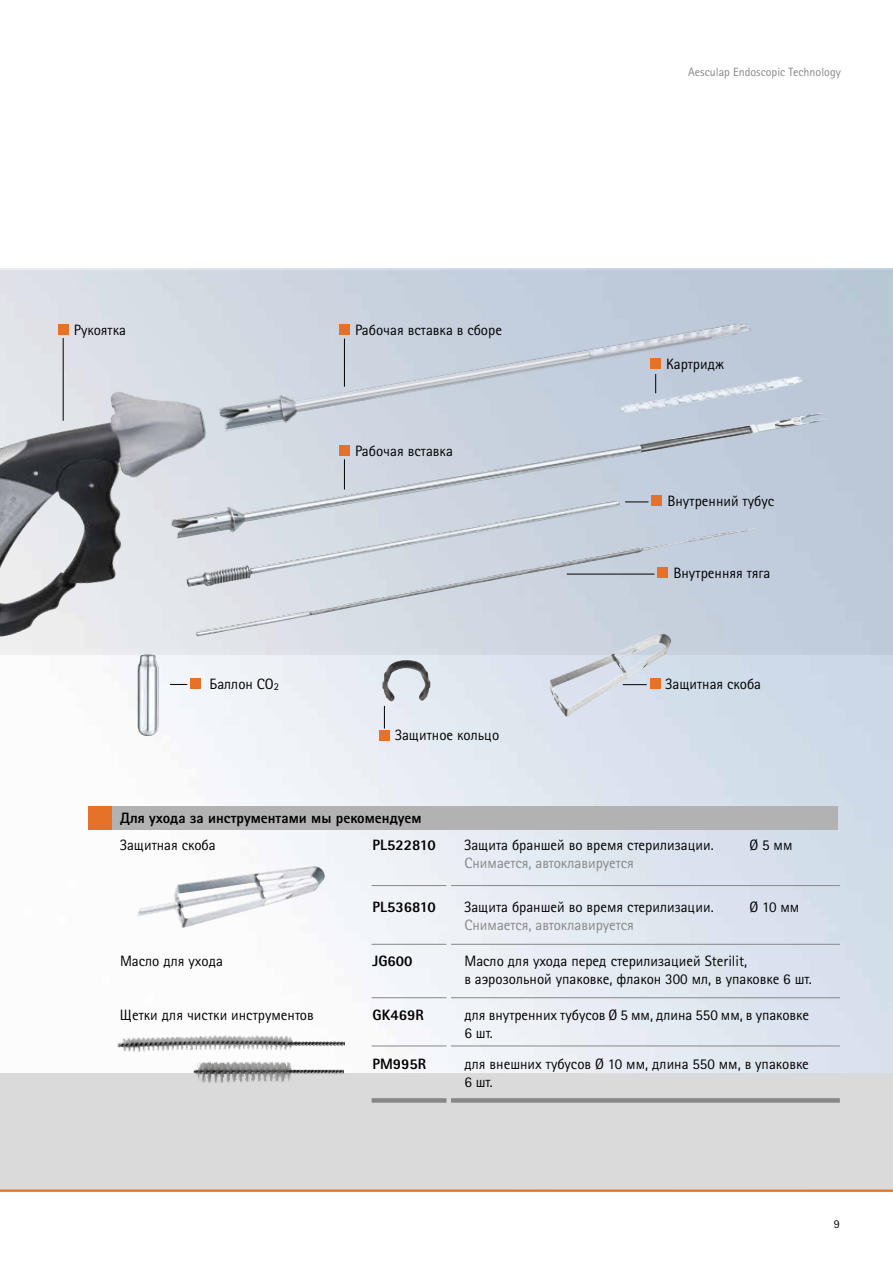
<style>
.page{position:relative;width:893px;height:1263px;background:#fff}
.page>*{position:absolute;margin:0;border:0;box-sizing:border-box;transform-origin:0 0}
.t1{font:15px/18px "Rotis Sans Serif Pro Cyr";color:#000}
.t2{font:800 15px "Rotis Sans Serif Pro Cyr";color:#000}
.t3{font:15px "Rotis Sans Serif Pro Cyr";color:#878787}
.t4{font:12px "Rotis Sans Serif Pro Cyr";color:#878787}
.t5{font:12px "Rotis Sans Serif Pro Cyr";color:#000}
</style>
<div class="page">
<img style="left:0;top:269px;width:893px;height:804px">
<div style="left:0;top:270px;width:893px;height:385px;background:linear-gradient(to right,#e2e4e9,#b9c7d7)"></div>
<div style="left:112px;top:807px;width:725px;height:23px;background:#b3b2b2"></div>
<div style="left:0;top:1073px;width:893px;height:118px;background:#dadada"></div>
<hr style="left:0;top:1189px;width:893px;height:3px;background:#e67128">
<img style="left:0;top:391px;width:207px;height:245px">
<img style="left:198px;top:302px;width:561px;height:74px">
<div style="left:379px;top:730px;width:11px;height:10px;background:#e67128"></div>
<div style="left:650px;top:359px;width:11px;height:10px;background:#e67128"></div>
<div style="left:58px;top:324px;width:10px;height:11px;background:#e67128"></div>
<img style="left:171px;top:376px;width:658px;height:211px">
<img style="left:550px;top:633px;width:121px;height:84px">
<hr style="left:344px;top:459px;width:1px;height:30px;background:#000">
<div style="left:339px;top:324px;width:11px;height:11px;background:#e67128"></div>
<hr style="left:344px;top:339px;width:1px;height:48px;background:#000">
<hr style="left:567px;top:574px;width:88px;height:1px;background:#000">
<svg style="left:625px;top:502px;width:23px;height:1px"></svg>
<hr style="left:63px;top:338px;width:1px;height:83px;background:#000">
<svg style="left:655px;top:374px;width:1px;height:19px"></svg>
<svg style="left:623px;top:684px;width:24px;height:1px"></svg>
<div style="left:88px;top:807px;width:24px;height:23px;background:#e67128"></div>
<img style="left:382px;top:660px;width:48px;height:42px">
<svg style="left:384px;top:706px;width:1px;height:22px"></svg>
<img style="left:193px;top:1062px;width:151px;height:21px">
<img style="left:117px;top:1035px;width:227px;height:17px">
<div style="left:190px;top:678px;width:10px;height:11px;background:#e67128"></div>
<img style="left:138px;top:655px;width:20px;height:81px">
<svg style="left:170px;top:684px;width:17px;height:1px"></svg>
<hr style="left:372px;top:885px;width:74px;height:1px;background:#878787">
<hr style="left:451px;top:885px;width:389px;height:1px;background:#878787">
<hr style="left:372px;top:944px;width:74px;height:1px;background:#878787">
<hr style="left:451px;top:944px;width:389px;height:1px;background:#878787">
<hr style="left:372px;top:997px;width:74px;height:1px;background:#878787">
<hr style="left:451px;top:997px;width:389px;height:1px;background:#878787">
<hr style="left:372px;top:1046px;width:74px;height:1px;background:#878787">
<hr style="left:451px;top:1046px;width:389px;height:1px;background:#878787">
<div style="left:372px;top:1098px;width:74px;height:5px;background:#878787"></div>
<div style="left:451px;top:1098px;width:389px;height:5px;background:#878787"></div>
<img style="left:137px;top:866px;width:188px;height:62px">
<p class="t1" style="left:74px;top:321px;width:54px">Рукоятка</p>
<p class="t1" style="left:355px;top:321px;width:148px">Рабочая вставка в сборе</p>
<p class="t1" style="left:355px;top:442px;width:99px">Рабочая вставка</p>
<p class="t1" style="left:209px;top:675px;width:71px">Баллон CO<sub>2</sub></p>
<p class="t1" style="left:395px;top:726px;width:106px">Защитное кольцо</p>
<p class="t4" style="left:688px;top:65px;width:154px">Aesculap Endoscopic Technology</p>
<p class="t1" style="left:666px;top:355px;width:60px">Картридж</p>
<p class="t1" style="left:667px;top:492px;width:108px">Внутренний тубус</p>
<p class="t1" style="left:673px;top:564px;width:98px">Внутренняя тяга</p>
<p class="t1" style="left:665px;top:675px;width:97px">Защитная скоба</p>
<p class="t2" style="left:120px;top:808px;width:303px">Для ухода за инструментами мы рекомендуем</p>
<p class="t1" style="left:120px;top:836px;width:97px">Защитная скоба</p>
<p class="t2" style="left:373px;top:835px;width:65px">PL522810</p>
<p class="t1" style="left:464px;top:836px;width:251px">Защита браншей во время стерилизации.</p>
<p class="t1" style="left:749px;top:836px;width:45px">Ø 5 мм</p>
<p class="t3" style="left:464px;top:854px;width:171px">Снимается, автоклавируется</p>
<p class="t2" style="left:373px;top:897px;width:65px">PL536810</p>
<p class="t1" style="left:464px;top:898px;width:251px">Защита браншей во время стерилизации.</p>
<p class="t1" style="left:749px;top:898px;width:52px">Ø 10 мм</p>
<p class="t3" style="left:464px;top:916px;width:171px">Снимается, автоклавируется</p>
<p class="t1" style="left:120px;top:952px;width:105px">Масло для ухода</p>
<p class="t2" style="left:373px;top:951px;width:42px">JG600</p>
<p class="t1" style="left:464px;top:952px;width:349px">Масло для ухода перед стерилизацией Sterilit,<br>в аэрозольной упаковке, флакон 300 мл, в упаковке 6 шт.</p>
<p class="t1" style="left:120px;top:1006px;width:195px">Щетки для чистки инструментов</p>
<p class="t2" style="left:373px;top:1005px;width:53px">GK469R</p>
<p class="t1" style="left:464px;top:1006px;width:346px">для внутренних тубусов Ø 5 мм, длина 550 мм, в упаковке<br>6 шт.</p>
<p class="t2" style="left:373px;top:1054px;width:55px">PM995R</p>
<p class="t1" style="left:464px;top:1055px;width:346px">для внешних тубусов Ø 10 мм, длина 550 мм, в упаковке<br>6 шт.</p>
<p class="t5" style="left:834px;top:1216px;width:7px">9</p>
</div>
